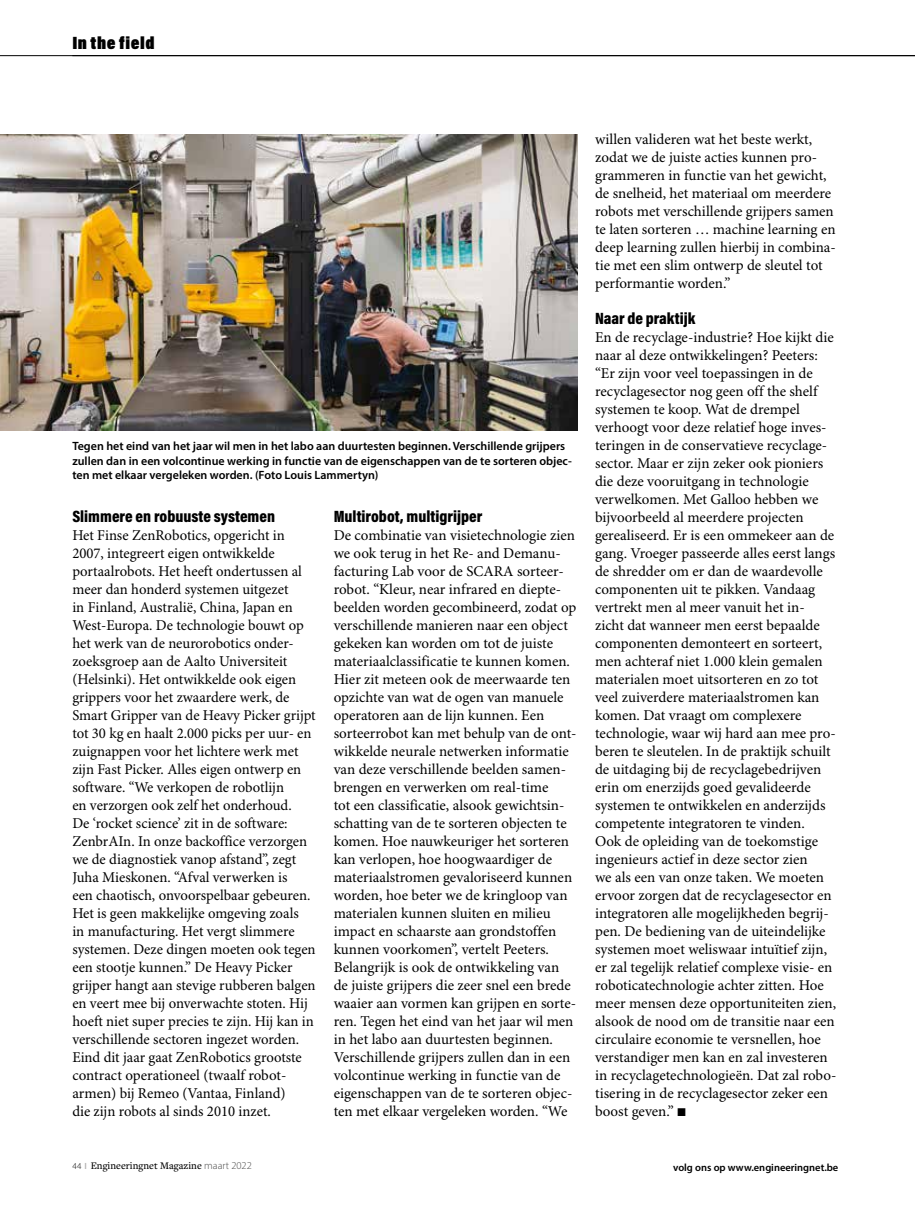
<style>
.page{position:relative;width:915px;height:1212px;background:#fff}
.page>*{position:absolute;margin:0;border:0;box-sizing:border-box;transform-origin:0 0}
.t1{font:900 18px "Acumin Pro Cond";letter-spacing:.03em;color:#000}
.t2{font:900 16.5px "Acumin Pro Cond";color:#000}
.t3{font:15px/18px "Minion Pro";color:#000}
.t4{font:600 12px/14.4px "Myriad Pro";color:#000}
.t5{font:500 10.5px "Freight Text Pro";color:#000}
.t6{font:600 10.5px "Myriad Pro";color:#000}
.s1{font-family:"Menlo";font-weight:700}
.s2{font-family:"Myriad Pro";font-weight:300;font-size:9px}
.s3{font-family:"Myriad Pro";font-weight:600;font-size:9px;color:#b3b2b2}
.s4{font-family:"Myriad Pro";font-weight:300;color:#4a4a49}
</style>
<div class="page">
<hr style="left:0;top:55px;width:914px;height:1px;background:#000">
<img style="left:0;top:135px;width:577px;height:296px">
<p class="t1" style="left:72px;top:31px;width:84px">In the field</p>
<p class="t4" style="left:72px;top:439px;width:501px">Tegen het eind van het jaar wil men in het labo aan duurtesten beginnen. Verschillende grijpers zullen dan in een volcontinue werking in functie van de eigenschappen van de te sorteren objec&shy;ten met elkaar vergeleken worden. (Foto Louis Lammertyn)</p>
<p class="t2" style="left:72px;top:506px;width:204px">Slimmere en robuuste systemen</p>
<p class="t3" style="left:72px;top:527px;width:245px">Het Finse ZenRobotics, opgericht in 2007, integreert eigen ontwikkelde portaalrobots. Het heeft ondertussen al meer dan honderd systemen uitgezet<br>in Finland, Australië, China, Japan en West-Europa. De technologie bouwt op het werk van de neurorobotics onder&shy;zoeksgroep aan de Aalto Universiteit (Helsinki). Het ontwikkelde ook eigen grippers voor het zwaardere werk, de Smart Gripper van de Heavy Picker grijpt tot 30 kg en haalt 2.000 picks per uur- en zuignappen voor het lichtere werk met zijn Fast Picker. Alles eigen ontwerp en software. “We verkopen de robotlijn<br>en verzorgen ook zelf het onderhoud.<br>De ‘rocket science’ zit in de software:<br>ZenbrAIn. In onze backoffice verzorgen we de diagnostiek vanop afstand”, zegt Juha Mieskonen. “Afval verwerken is<br>een chaotisch, onvoorspelbaar gebeuren.<br>Het is geen makkelijke omgeving zoals<br>in manufacturing. Het vergt slimmere systemen. Deze dingen moeten ook tegen een stootje kunnen.” De Heavy Picker grijper hangt aan stevige rubberen balgen en veert mee bij onverwachte stoten. Hij hoeft niet super precies te zijn. Hij kan in verschillende sectoren ingezet worden.<br>Eind dit jaar gaat ZenRobotics grootste contract operationeel (twaalf robot&shy;armen) bij Remeo (Vantaa, Finland)<br>die zijn robots al sinds 2010 inzet.</p>
<p class="t2" style="left:333px;top:506px;width:150px">Multirobot, multigrijper</p>
<p class="t3" style="left:333px;top:527px;width:244px">De combinatie van visietechnologie zien we ook terug in het Re- and Demanu&shy;facturing Lab voor de SCARA sorteer&shy;robot. “Kleur, near infrared en diepte&shy;beelden worden gecombineerd, zodat op verschillende manieren naar een object gekeken kan worden om tot de juiste materiaalclassificatie te kunnen komen.<br>Hier zit meteen ook de meerwaarde ten opzichte van wat de ogen van manuele operatoren aan de lijn kunnen. Een sorteerrobot kan met behulp van de ont&shy;wikkelde neurale netwerken informatie van deze verschillende beelden samen&shy;brengen en verwerken om real-time<br>tot een classificatie, alsook gewichtsin&shy;schatting van de te sorteren objecten te komen. Hoe nauwkeuriger het sorteren kan verlopen, hoe hoogwaardiger de materiaalstromen gevaloriseerd kunnen worden, hoe beter we de kringloop van materialen kunnen sluiten en milieu impact en schaarste aan grondstoffen kunnen voorkomen”, vertelt Peeters.<br>Belangrijk is ook de ontwikkeling van de juiste grijpers die zeer snel een brede waaier aan vormen kan grijpen en sorte&shy;ren. Tegen het eind van het jaar wil men in het labo aan duurtesten beginnen.<br>Verschillende grijpers zullen dan in een volcontinue werking in functie van de eigenschappen van de te sorteren objec&shy;ten met elkaar vergeleken worden. “We</p>
<p class="t3" style="left:595px;top:131px;width:242px">willen valideren wat het beste werkt, zodat we de juiste acties kunnen pro&shy;grammeren in functie van het gewicht, de snelheid, het materiaal om meerdere robots met verschillende grijpers samen te laten sorteren … machine learning en deep learning zullen hierbij in combina&shy;tie met een slim ontwerp de sleutel tot performantie worden.”</p>
<p class="t2" style="left:595px;top:308px;width:102px">Naar de praktijk</p>
<p class="t3" style="left:595px;top:329px;width:243px">En de recyclage-industrie? Hoe kijkt die naar al deze ontwikkelingen? Peeters: “Er zijn voor veel toepassingen in de recyclagesector nog geen off the shelf systemen te koop. Wat de drempel verhoogt voor deze relatief hoge inves&shy;teringen in de conservatieve recyclage&shy;sector. Maar er zijn zeker ook pioniers die deze vooruitgang in technologie verwelkomen. Met Galloo hebben we bijvoorbeeld al meerdere projecten gerealiseerd. Er is een ommekeer aan de gang. Vroeger passeerde alles eerst langs de shredder om er dan de waardevolle componenten uit te pikken. Vandaag vertrekt men al meer vanuit het in&shy;zicht dat wanneer men eerst bepaalde componenten demonteert en sorteert, men achteraf niet 1.000 klein gemalen materialen moet uitsorteren en zo tot veel zuiverdere materiaalstromen kan komen. Dat vraagt om complexere technologie, waar wij hard aan mee pro&shy;beren te sleutelen. In de praktijk schuilt de uitdaging bij de recyclagebedrijven erin om enerzijds goed gevalideerde systemen te ontwikkelen en anderzijds competente integratoren te vinden.<br>Ook de opleiding van de toekomstige ingenieurs actief in deze sector zien<br>we als een van onze taken. We moeten ervoor zorgen dat de recyclagesector en integratoren alle mogelijkheden begrij&shy;pen. De bediening van de uiteindelijke systemen moet weliswaar intuïtief zijn, er zal tegelijk relatief complexe visie- en roboticatechnologie achter zitten. Hoe meer mensen deze opportuniteiten zien, alsook de nood om de transitie naar een circulaire economie te versnellen, hoe verstandiger men kan en zal investeren in recyclagetechnologieën. Dat zal robo&shy;tisering in de recyclagesector zeker een boost geven.” <span class="s1">◼</span></p>
<p class="t5" style="left:72px;top:1158px;width:181px"><span class="s2">44</span> <span class="s3">I</span> Engineeringnet Magazine <span class="s4">maart 2022</span></p>
<p class="t6" style="left:673px;top:1161px;width:167px">volg ons op www.engineeringnet.be</p>
</div>
